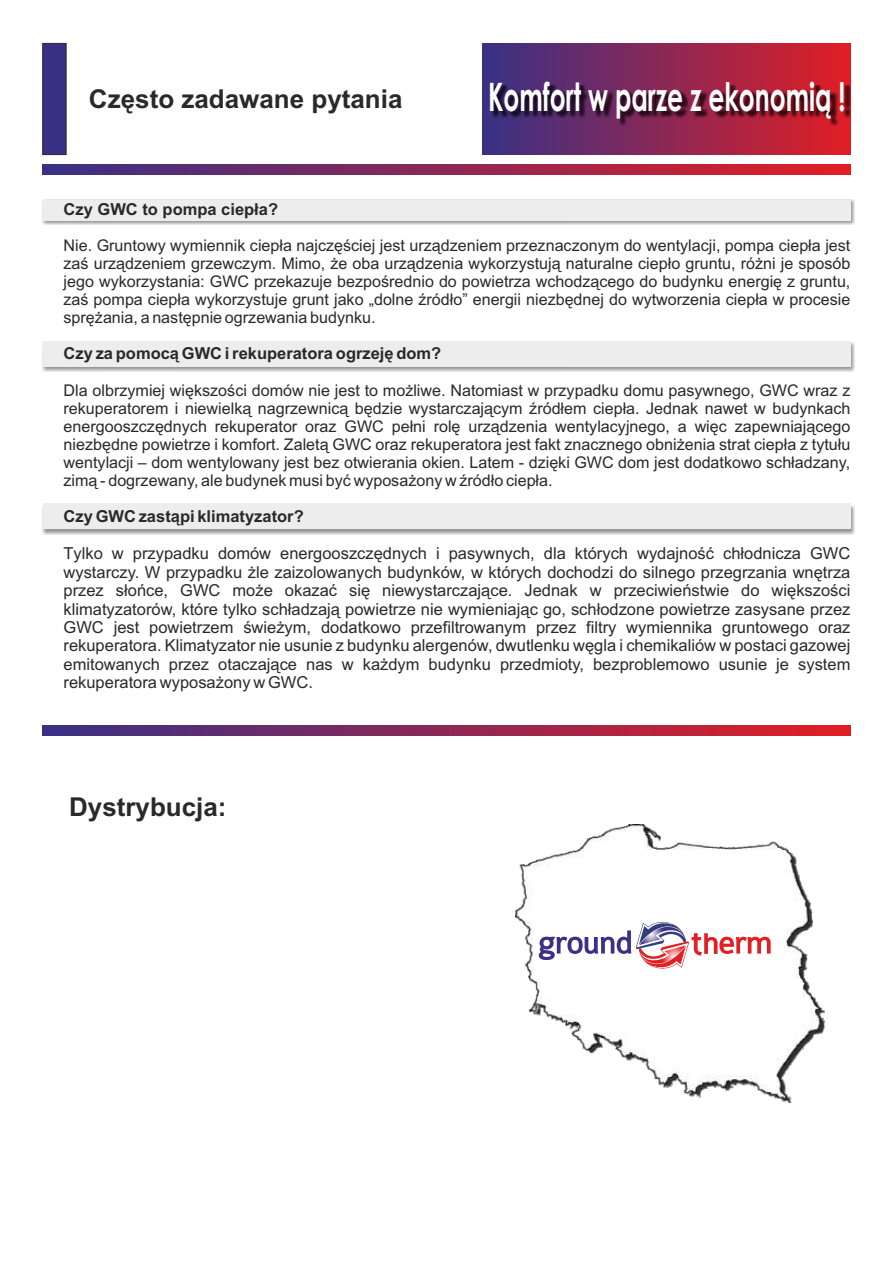
<style>
.page{position:relative;width:893px;height:1263px;background:#fff}
.page>*{position:absolute;margin:0;border:0;box-sizing:border-box;transform-origin:0 0}
.t1{font:700 39.3px "Century Gothic";color:#fff;scale:.63 1}
.t2{font:700 25.95px "Arial";color:#292929}
.t3{font:16.5px/18.5px "Arial";color:#292929;text-align:justify}
.t4{font:700 16.5px "Arial";color:#292929}
.t5{font:16.2px/18px "Arial";color:#292929;text-align:justify}
</style>
<div class="page">
<img style="left:43px;top:505px;width:811px;height:30px">
<img style="left:43px;top:342px;width:811px;height:30px">
<img style="left:515px;top:824px;width:309px;height:279px">
<div style="left:43px;top:342px;width:807px;height:25px;background:#ededed"></div>
<div style="left:43px;top:504px;width:807px;height:25px;background:#ededed"></div>
<img style="left:43px;top:200px;width:811px;height:24px">
<div style="left:43px;top:200px;width:807px;height:20px;background:#ededed"></div>
<svg style="left:43px;top:725px;width:807px;height:11px;background:#8d2754"></svg>
<svg style="left:42px;top:43px;width:24px;height:112px;background:#38307e"></svg>
<div style="left:483px;top:43px;width:367px;height:112px;background:linear-gradient(to right,#393185,#e11e25)"></div>
<div style="left:491px;top:85px;width:359px;height:41px;background:#292929;opacity:.88"></div>
<svg style="left:539px;top:916px;width:232px;height:58px"></svg>
<svg style="left:43px;top:164px;width:807px;height:11px;background:#8d2754"></svg>
<h2 class="t2" style="left:89px;top:89px;width:315px">Często zadawane pytania</h2>
<h1 class="t1" style="left:488px;top:81px;width:569px">Komfort w parze z ekonomią !</h1>
<p class="t4" style="left:64px;top:203px;width:216px">Czy GWC to pompa ciepła?</p>
<p class="t5" style="left:64px;top:238px;width:788px">Nie. Gruntowy wymiennik ciepła najczęściej jest urządzeniem przeznaczonym do wentylacji, pompa ciepła jest zaś urządzeniem grzewczym. Mimo, że oba urządzenia wykorzystują naturalne ciepło gruntu, różni je sposób jego wykorzystania: GWC przekazuje bezpośrednio do powietrza wchodzącego do budynku energię z gruntu, zaś pompa ciepła wykorzystuje grunt jako „dolne źródło” energii niezbędnej do wytworzenia ciepła w procesie sprężania, a następnie ogrzewania budynku.</p>
<p class="t4" style="left:64px;top:347px;width:379px">Czy za pomocą GWC i rekuperatora ogrzeję dom?</p>
<p class="t5" style="left:64px;top:383px;width:788px">Dla olbrzymiej większości domów nie jest to możliwe. Natomiast w przypadku domu pasywnego, GWC wraz z rekuperatorem i niewielką nagrzewnicą będzie wystarczającym źródłem ciepła. Jednak nawet w budynkach energooszczędnych rekuperator oraz GWC pełni rolę urządzenia wentylacyjnego, a więc zapewniającego niezbędne powietrze i komfort. Zaletą GWC oraz rekuperatora jest fakt znacznego obniżenia strat ciepła z tytułu wentylacji – dom wentylowany jest bez otwierania okien. Latem - dzięki GWC dom jest dodatkowo schładzany, zimą - dogrzewany, ale budynek musi być wyposażony w źródło ciepła.</p>
<p class="t4" style="left:64px;top:510px;width:242px">Czy GWC zastąpi klimatyzator?</p>
<p class="t3" style="left:64px;top:546px;width:788px">Tylko w przypadku domów energooszczędnych i pasywnych, dla których wydajność chłodnicza GWC wystarczy. W przypadku żle zaizolowanych budynków, w których dochodzi do silnego przegrzania wnętrza przez słońce, GWC może okazać się niewystarczające. Jednak w przeciwieństwie do większości klimatyzatorów, które tylko schładzają powietrze nie wymieniając go, schłodzone powietrze zasysane przez GWC jest powietrzem świeżym, dodatkowo przefiltrowanym przez filtry wymiennika gruntowego oraz rekuperatora. Klimatyzator nie usunie z budynku alergenów, dwutlenku węgla i chemikaliów w postaci gazowej emitowanych przez otaczające nas w każdym budynku przedmioty, bezproblemowo usunie je system rekuperatora wyposażony w GWC.</p>
<h2 class="t2" style="left:69px;top:797px;width:159px">Dystrybucja:</h2>
</div>
